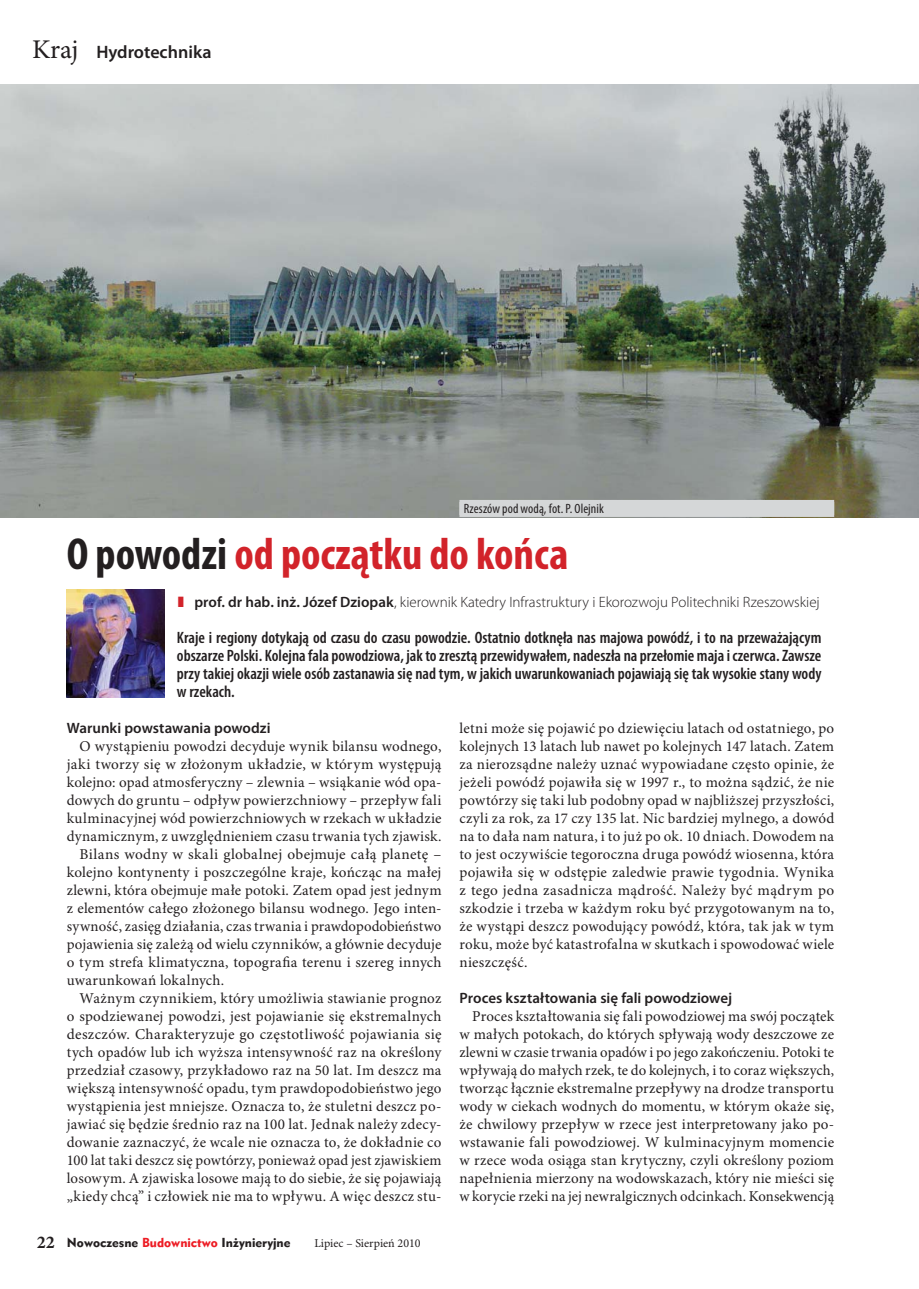
<style>
.page{position:relative;width:919px;height:1289px;background:#fff}
.page>*{position:absolute;margin:0;border:0;box-sizing:border-box;transform-origin:0 0}
.t1{font:700 condensed 45px "Myriad Pro";color:#d2232a}
.t2{font:600 18px "Myriad Pro";color:#231f20}
.t3{font:600 condensed 16.5px/18px "Myriad Pro";color:#231f20;text-align:justify}
.t4{font:15px/18px "Minion Pro";letter-spacing:.02em;color:#231f20;text-align:justify}
.t5{font:300 15px "Myriad Pro";letter-spacing:-.005em;color:#231f20}
.t6{font:600 15px "Myriad Pro";color:#231f20}
.t7{font:condensed 13.5px "Myriad Pro";letter-spacing:.005em;color:#231f20}
.t8{font:12px "Geometr 415 Blk PL";color:#231f20}
.t9{font:12px "Minion Pro";color:#231f20}
.s1{font-family:"Minion Pro";font-weight:400;font-size:27px}
.s2{color:#231f20}
.s3{color:#d2232a}
.s4{font-weight:600}
.s5{font-family:"Minion Pro";font-weight:700;font-size:18px}
.s6{color:#ed1c24}
</style>
<div class="page">
<img style="left:0;top:85px;width:918px;height:432px">
<img style="left:67px;top:589px;width:97px;height:108px">
<div style="left:459px;top:502px;width:375px;height:15px;background:#d5d7d8"></div>
<div style="left:459px;top:500px;width:375px;height:15px;background:#d5d7d8"></div>
<p class="t2" style="left:32px;top:45px;width:181px"><span class="s1">Kraj</span> Hydrotechnika</p>
<p class="t7" style="left:463px;top:503px;width:142px">Rzeszów pod wodą, fot. P. Olejnik</p>
<h1 class="t1" style="left:67px;top:536px;width:503px"><span class="s2">O powodzi</span> od początku do końca</h1>
<p class="t5" style="left:178px;top:596px;width:643px"><span class="s3">❚</span> <span class="s4">prof. dr hab. inż. Józef Dziopak</span>, kierownik Katedry Infrastruktury i Ekorozwoju Politechniki Rzeszowskiej</p>
<p class="t3" style="left:177px;top:630px;width:646px">Kraje i regiony dotykają od czasu do czasu powodzie. Ostatnio dotknęła nas majowa powódź, i to na przeważającym obszarze Polski. Kolejna fala powodziowa, jak to zresztą przewidywałem, nadeszła na przełomie maja i czerwca. Zawsze przy takiej okazji wiele osób zastanawia się nad tym, w jakich uwarunkowaniach pojawiają się tak wysokie stany wody w rzekach.</p>
<p class="t6" style="left:67px;top:722px;width:205px">Warunki powstawania powodzi</p>
<p class="t4" style="left:80px;top:738px;width:363px">O wystąpieniu powodzi decyduje wynik bilansu wodnego,</p>
<p class="t4" style="left:67px;top:756px;width:376px">jaki tworzy się w złożonym układzie, w którym występują</p>
<p class="t4" style="left:67px;top:774px;width:376px">kolejno: opad atmosferyczny – zlewnia – wsiąkanie wód opa-</p>
<p class="t4" style="left:67px;top:792px;width:376px">dowych do gruntu – odpływ powierzchniowy – przepływ fali</p>
<p class="t4" style="left:67px;top:810px;width:376px">kulminacyjnej wód powierzchniowych w rzekach w układzie</p>
<p class="t4" style="left:67px;top:828px;width:376px">dynamicznym, z uwzględnieniem czasu trwania tych zjawisk.</p>
<p class="t4" style="left:80px;top:846px;width:363px">Bilans wodny w skali globalnej obejmuje całą planetę –</p>
<p class="t4" style="left:67px;top:864px;width:376px">kolejno kontynenty i poszczególne kraje, kończąc na małej</p>
<p class="t4" style="left:67px;top:882px;width:376px">zlewni, która obejmuje małe potoki. Zatem opad jest jednym</p>
<p class="t4" style="left:67px;top:900px;width:376px">z elementów całego złożonego bilansu wodnego. Jego inten-</p>
<p class="t4" style="left:67px;top:918px;width:376px">sywność, zasięg działania, czas trwania i prawdopodobieństwo</p>
<p class="t4" style="left:67px;top:936px;width:376px">pojawienia się zależą od wielu czynników, a głównie decyduje</p>
<p class="t4" style="left:67px;top:954px;width:376px">o tym strefa klimatyczna, topografia terenu i szereg innych</p>
<p class="t4" style="left:67px;top:972px;width:159px">uwarunkowań lokalnych.</p>
<p class="t4" style="left:80px;top:990px;width:363px">Ważnym czynnikiem, który umożliwia stawianie prognoz</p>
<p class="t4" style="left:67px;top:1008px;width:376px">o spodziewanej powodzi, jest pojawianie się ekstremalnych</p>
<p class="t4" style="left:67px;top:1026px;width:376px">deszczów. Charakteryzuje go częstotliwość pojawiania się</p>
<p class="t4" style="left:67px;top:1044px;width:376px">tych opadów lub ich wyższa intensywność raz na określony</p>
<p class="t4" style="left:67px;top:1062px;width:376px">przedział czasowy, przykładowo raz na 50 lat. Im deszcz ma</p>
<p class="t4" style="left:67px;top:1080px;width:376px">większą intensywność opadu, tym prawdopodobieństwo jego</p>
<p class="t4" style="left:67px;top:1098px;width:376px">wystąpienia jest mniejsze. Oznacza to, że stuletni deszcz po-</p>
<p class="t4" style="left:67px;top:1116px;width:376px">jawiać się będzie średnio raz na 100 lat. Jednak należy zdecy-</p>
<p class="t4" style="left:67px;top:1134px;width:376px">dowanie zaznaczyć, że wcale nie oznacza to, że dokładnie co</p>
<p class="t4" style="left:67px;top:1152px;width:376px">100 lat taki deszcz się powtórzy, ponieważ opad jest zjawiskiem</p>
<p class="t4" style="left:67px;top:1170px;width:376px">losowym. A zjawiska losowe mają to do siebie, że się pojawiają</p>
<p class="t4" style="left:67px;top:1188px;width:376px">„kiedy chcą” i człowiek nie ma to wpływu. A więc deszcz stu-</p>
<p class="t8" style="left:37px;top:1236px;width:255px"><span class="s5">22</span> Nowoczesne <span class="s6">Budownictwo</span> Inżynieryjne</p>
<p class="t9" style="left:314px;top:1238px;width:108px">Lipiec – Sierpień 2010</p>
<p class="t4" style="left:459px;top:720px;width:376px">letni może się pojawić po dziewięciu latach od ostatniego, po kolejnych 13 latach lub nawet po kolejnych 147 latach. Zatem za nierozsądne należy uznać wypowiadane często opinie, że jeżeli powódź pojawiła się w 1997 r., to można sądzić, że nie powtórzy się taki lub podobny opad w najbliższej przyszłości, czyli za rok, za 17 czy 135 lat. Nic bardziej mylnego, a dowód na to dała nam natura, i to już po ok. 10 dniach. Dowodem na to jest oczywiście tegoroczna druga powódź wiosenna, która pojawiła się w odstępie zaledwie prawie tygodnia. Wynika z tego jedna zasadnicza mądrość. Należy być mądrym po szkodzie i trzeba w każdym roku być przygotowanym na to, że wystąpi deszcz powodujący powódź, która, tak jak w tym roku, może być katastrofalna w skutkach i spowodować wiele nieszczęść.</p>
<p class="t6" style="left:459px;top:992px;width:274px">Proces kształtowania się fali powodziowej</p>
<p class="t4" style="left:459px;top:1008px;width:376px;text-indent:13px">Proces kształtowania się fali powodziowej ma swój początek w małych potokach, do których spływają wody deszczowe ze zlewni w czasie trwania opadów i po jego zakończeniu. Potoki te wpływają do małych rzek, te do kolejnych, i to coraz większych, tworząc łącznie ekstremalne przepływy na drodze transportu wody w ciekach wodnych do momentu, w którym okaże się, że chwilowy przepływ w rzece jest interpretowany jako po&shy;wstawanie fali powodziowej. W kulminacyjnym momencie w rzece woda osiąga stan krytyczny, czyli określony poziom napełnienia mierzony na wodowskazach, który nie mieści się w korycie rzeki na jej newralgicznych odcinkach. Konsekwencją</p>
</div>
